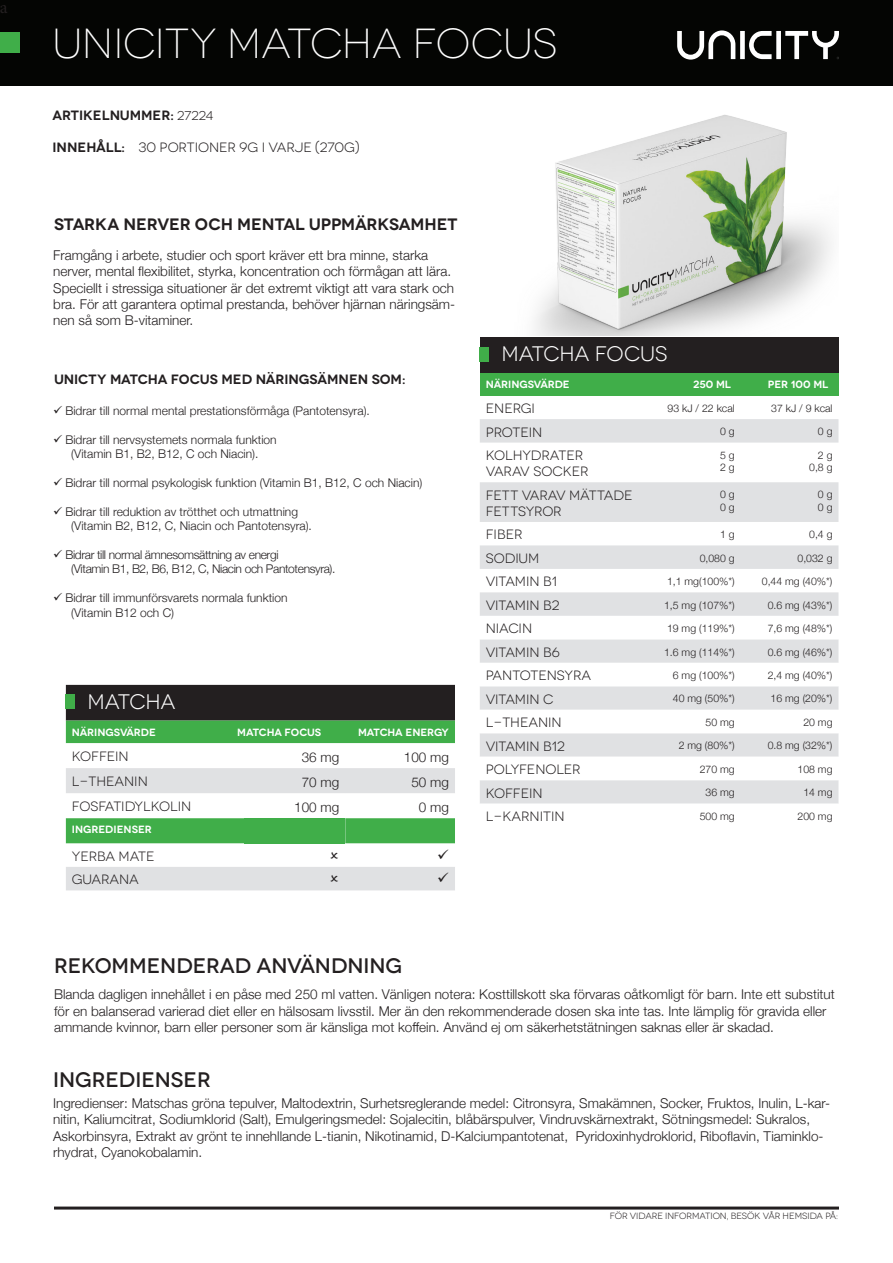
<style>
.page{position:relative;width:893px;height:1263px;background:#fff}
.page>*{position:absolute;margin:0;border:0;box-sizing:border-box;transform-origin:0 0}
.t1{font:300 42px "Novecentowide";letter-spacing:-.005em;color:#fff}
.t2{font:500 21px "Novecentowide";color:#231f20}
.t3{font:21px "Novecentowide";letter-spacing:-.01em;color:#fff}
.t4{font:18px "Minion Pro";color:#231f20}
.t5{font:600 16.5px "Novecentowide";letter-spacing:-.01em;color:#231f20}
.t6{font:300 13.5px/16.2px "Helvetica Neue";color:#231f20}
.t7{font:13.5px/16.2px "Novecentowide";color:#231f20}
.t8{font:600 13.5px "Novecentowide";color:#231f20}
.t9{font:300 12px "Helvetica Neue";color:#231f20}
.t10{font:300 12px "Helvetica Neue";letter-spacing:-.03em;color:#231f20}
.t11{font:300 10.5px "Helvetica Neue";color:#231f20}
.t12{font:600 10.5px "Novecentowide";letter-spacing:-.005em;color:#fff}
.t13{font:9px "Novecentowide";letter-spacing:-.01em;color:#231f20}
.s1{font-weight:400;font-size:12.75px}
.s2{font-weight:600}
</style>
<div class="page">
<div style="left:0;top:0;width:892px;height:86px;background:#040503"></div>
<div style="left:0;top:32px;width:19px;height:20px;background:#40ae49"></div>
<svg style="left:677px;top:30px;width:162px;height:30px"></svg>
<div style="left:480px;top:337px;width:358px;height:36px;background:#231f20"></div>
<div style="left:480px;top:373px;width:358px;height:23px;background:#40ae49"></div>
<svg style="left:480px;top:419px;width:358px;height:197px;fill:#e0e1e3"></svg>
<svg style="left:480px;top:639px;width:358px;height:165px;fill:#e0e1e3"></svg>
<div style="left:480px;top:347px;width:9px;height:14px;background:#40ae49"></div>
<hr style="left:54px;top:1206px;width:785px;height:3px;background:#231f20">
<img style="left:535px;top:115px;width:296px;height:221px">
<div style="left:66px;top:685px;width:389px;height:35px;background:#231f20"></div>
<svg style="left:66px;top:720px;width:389px;height:24px;background:#48af51"></svg>
<svg style="left:66px;top:768px;width:389px;height:122px"></svg>
<div style="left:245px;top:818px;width:100px;height:25px;background:#40ae49"></div>
<div style="left:66px;top:694px;width:9px;height:15px;background:#40ae49"></div>
<svg style="left:331px;top:851px;width:7px;height:7px"></svg>
<svg style="left:331px;top:875px;width:7px;height:7px"></svg>
<svg style="left:438px;top:849px;width:10px;height:10px"></svg>
<svg style="left:438px;top:873px;width:10px;height:9px"></svg>
<p class="t4" style="left:-1px;top:-5px;width:9px">a</p>
<p class="t1" style="left:53px;top:19px;width:506px">UNICITY MATCHA FOCUS</p>
<p class="t8" style="left:53px;top:107px;width:162px">ARTIKELNUMMER: <span class="s1">27224</span></p>
<p class="t7" style="left:53px;top:139px;width:309px"><span class="s2">INNEHÅLL:</span> 30 PORTIONER 9G I VARJE (270G)</p>
<p class="t5" style="left:54px;top:214px;width:405px">STARKA NERVER OCH MENTAL UPPMÄRKSAMHET</p>
<p class="t6" style="left:53px;top:246px;width:403px">Framgång i arbete, studier och sport kräver ett bra minne, starka nerver, mental flexibilitet, styrka, koncentration och förmågan att lära.<br>Speciellt i stressiga situationer är det extremt viktigt att vara stark och bra. För att garantera optimal prestanda, behöver hjärnan näringsäm&shy;nen så som B-vitaminer.</p>
<p class="t8" style="left:54px;top:371px;width:353px">UNICTY MATCHA FOCUS MED NÄRINGSÄMNEN SOM:</p>
<p class="t9" style="left:53px;top:401px;width:318px">✓ Bidrar till normal mental prestationsförmåga (Pantotensyra).</p>
<p class="t9" style="left:53px;top:430px;width:225px">✓ Bidrar till nervsystemets normala funktion</p>
<p class="t9" style="left:71px;top:444px;width:189px">(Vitamin B1, B2, B12, C och Niacin).</p>
<p class="t9" style="left:53px;top:473px;width:371px">✓ Bidrar till normal psykologisk funktion (Vitamin B1, B12, C och Niacin)</p>
<p class="t9" style="left:53px;top:502px;width:246px">✓ Bidrar till reduktion av trötthet och utmattning</p>
<p class="t9" style="left:71px;top:516px;width:242px">(Vitamin B2, B12, C, Niacin och Pantotensyra).</p>
<p class="t10" style="left:53px;top:545px;width:227px">✓ Bidrar till normal ämnesomsättning av energi</p>
<p class="t10" style="left:71px;top:559px;width:266px">(Vitamin B1, B2, B6, B12, C, Niacin och Pantotensyra).</p>
<p class="t9" style="left:53px;top:588px;width:236px">✓ Bidrar till immunförsvarets normala funktion</p>
<p class="t9" style="left:71px;top:603px;width:104px">(Vitamin B12 och C)</p>
<p class="t3" style="left:88px;top:689px;width:89px">MATCHA</p>
<p class="t12" style="left:72px;top:725px;width:86px">NÄRINGSVÄRDE</p>
<p class="t12" style="left:237px;top:725px;width:86px">MATCHA FOCUS</p>
<p class="t12" style="left:358px;top:725px;width:92px">MATCHA ENERGY</p>
<p class="t7" style="left:72px;top:748px;width:58px">KOFFEIN</p>
<p class="t6" style="left:302px;top:748px;width:39px">36 mg</p>
<p class="t6" style="left:404px;top:748px;width:47px">100 mg</p>
<p class="t7" style="left:72px;top:773px;width:77px">L-THEANIN</p>
<p class="t6" style="left:302px;top:773px;width:39px">70 mg</p>
<p class="t6" style="left:411px;top:773px;width:39px">50 mg</p>
<p class="t7" style="left:72px;top:798px;width:121px">FOSFATIDYLKOLIN</p>
<p class="t6" style="left:294px;top:798px;width:47px">100 mg</p>
<p class="t6" style="left:419px;top:798px;width:32px">0 mg</p>
<p class="t12" style="left:72px;top:823px;width:82px">INGREDIENSER</p>
<p class="t7" style="left:72px;top:848px;width:84px">YERBA MATE</p>
<p class="t7" style="left:72px;top:872px;width:68px">GUARANA</p>
<p class="t2" style="left:54px;top:953px;width:350px">REKOMMENDERAD ANVÄNDNING</p>
<p class="t3" style="left:502px;top:342px;width:167px">MATCHA FOCUS</p>
<p class="t12" style="left:486px;top:378px;width:86px">NÄRINGSVÄRDE</p>
<p class="t12" style="left:693px;top:378px;width:39px">250 ML</p>
<p class="t12" style="left:768px;top:378px;width:62px">PER 100 ML</p>
<p class="t7" style="left:486px;top:400px;width:51px">ENERGI</p>
<p class="t11" style="left:668px;top:400px;width:69px">93 kJ / 22 kcal</p>
<p class="t11" style="left:771px;top:400px;width:63px">37 kJ / 9 kcal</p>
<p class="t7" style="left:486px;top:424px;width:58px">PROTEIN</p>
<p class="t11" style="left:720px;top:423px;width:16px">0 g</p>
<p class="t11" style="left:818px;top:423px;width:16px">0 g</p>
<p class="t7" style="left:486px;top:447px;width:99px">KOLHYDRATER</p>
<p class="t7" style="left:486px;top:463px;width:104px">VARAV SOCKER</p>
<p class="t11" style="left:818px;top:446px;width:16px">2 g</p>
<p class="t11" style="left:809px;top:459px;width:25px">0,8 g</p>
<p class="t11" style="left:720px;top:446px;width:16px">5 g</p>
<p class="t11" style="left:720px;top:459px;width:16px">2 g</p>
<p class="t7" style="left:486px;top:487px;width:148px">FETT VARAV MÄTTADE<br>FETTSYROR</p>
<p class="t11" style="left:720px;top:486px;width:16px">0 g</p>
<p class="t11" style="left:720px;top:499px;width:16px">0 g</p>
<p class="t11" style="left:818px;top:486px;width:16px">0 g</p>
<p class="t11" style="left:818px;top:499px;width:16px">0 g</p>
<p class="t7" style="left:486px;top:527px;width:38px">FIBER</p>
<p class="t11" style="left:720px;top:526px;width:16px">1 g</p>
<p class="t11" style="left:809px;top:526px;width:25px">0,4 g</p>
<p class="t7" style="left:486px;top:550px;width:55px">SODIUM</p>
<p class="t11" style="left:700px;top:549px;width:37px">0,080 g</p>
<p class="t11" style="left:797px;top:549px;width:37px">0,032 g</p>
<p class="t7" style="left:486px;top:574px;width:73px">VITAMIN B1</p>
<p class="t11" style="left:667px;top:573px;width:69px">1,1 mg(100%*)</p>
<p class="t11" style="left:762px;top:573px;width:72px">0,44 mg (40%*)</p>
<p class="t7" style="left:486px;top:597px;width:75px">VITAMIN B2</p>
<p class="t11" style="left:664px;top:596px;width:72px">1,5 mg (107%*)</p>
<p class="t11" style="left:768px;top:596px;width:66px">0.6 mg (43%*)</p>
<p class="t7" style="left:486px;top:621px;width:48px">NIACIN</p>
<p class="t11" style="left:667px;top:620px;width:69px">19 mg (119%*)</p>
<p class="t11" style="left:768px;top:620px;width:66px">7,6 mg (48%*)</p>
<p class="t7" style="left:486px;top:644px;width:75px">VITAMIN B6</p>
<p class="t11" style="left:664px;top:643px;width:72px">1.6 mg (114%*)</p>
<p class="t11" style="left:768px;top:643px;width:66px">0.6 mg (46%*)</p>
<p class="t7" style="left:486px;top:667px;width:107px">PANTOTENSYRA</p>
<p class="t11" style="left:673px;top:667px;width:63px">6 mg (100%*)</p>
<p class="t11" style="left:768px;top:667px;width:66px">2,4 mg (40%*)</p>
<p class="t7" style="left:486px;top:691px;width:69px">VITAMIN C</p>
<p class="t11" style="left:673px;top:690px;width:63px">40 mg (50%*)</p>
<p class="t11" style="left:771px;top:690px;width:63px">16 mg (20%*)</p>
<p class="t7" style="left:486px;top:714px;width:77px">L-THEANIN</p>
<p class="t11" style="left:706px;top:714px;width:31px">50 mg</p>
<p class="t11" style="left:803px;top:714px;width:31px">20 mg</p>
<p class="t7" style="left:486px;top:738px;width:80px">VITAMIN B12</p>
<p class="t11" style="left:679px;top:737px;width:58px">2 mg (80%*)</p>
<p class="t11" style="left:768px;top:737px;width:66px">0.8 mg (32%*)</p>
<p class="t7" style="left:486px;top:761px;width:96px">POLYFENOLER</p>
<p class="t11" style="left:700px;top:761px;width:37px">270 mg</p>
<p class="t11" style="left:797px;top:761px;width:37px">108 mg</p>
<p class="t7" style="left:486px;top:785px;width:58px">KOFFEIN</p>
<p class="t11" style="left:706px;top:784px;width:31px">36 mg</p>
<p class="t11" style="left:803px;top:784px;width:31px">14 mg</p>
<p class="t7" style="left:486px;top:808px;width:80px">L-KARNITIN</p>
<p class="t11" style="left:700px;top:808px;width:37px">500 mg</p>
<p class="t11" style="left:797px;top:808px;width:37px">200 mg</p>
<p class="t6" style="left:54px;top:985px;width:782px">Blanda dagligen innehållet i en påse med 250 ml vatten. Vänligen notera: Kosttillskott ska förvaras oåtkomligt för barn. Inte ett substitut för en balanserad varierad diet eller en hälsosam livsstil. Mer än den rekommenderade dosen ska inte tas. Inte lämplig för gravida eller ammande kvinnor, barn eller personer som är känsliga mot koffein. Använd ej om säkerhetstätningen saknas eller är skadad.</p>
<p class="t2" style="left:53px;top:1067px;width:159px">INGREDIENSER</p>
<p class="t6" style="left:53px;top:1094px;width:778px">Ingredienser: Matschas gröna tepulver, Maltodextrin, Surhetsreglerande medel: Citronsyra, Smakämnen, Socker, Fruktos, Inulin, L-kar&shy;nitin, Kaliumcitrat, Sodiumklorid (Salt), Emulgeringsmedel: Sojalecitin, blåbärspulver, Vindruvskärnextrakt, Sötningsmedel: Sukralos, Askorbinsyra, Extrakt av grönt te innehllande L-tianin, Nikotinamid, D-Kalciumpantotenat, Pyridoxinhydroklorid, Riboflavin, Tiaminklo&shy;rhydrat, Cyanokobalamin.</p>
<p class="t13" style="left:610px;top:1211px;width:230px">FÖR VIDARE INFORMATION, BESÖK VÅR HEMSIDA PÅ:</p>
</div>
